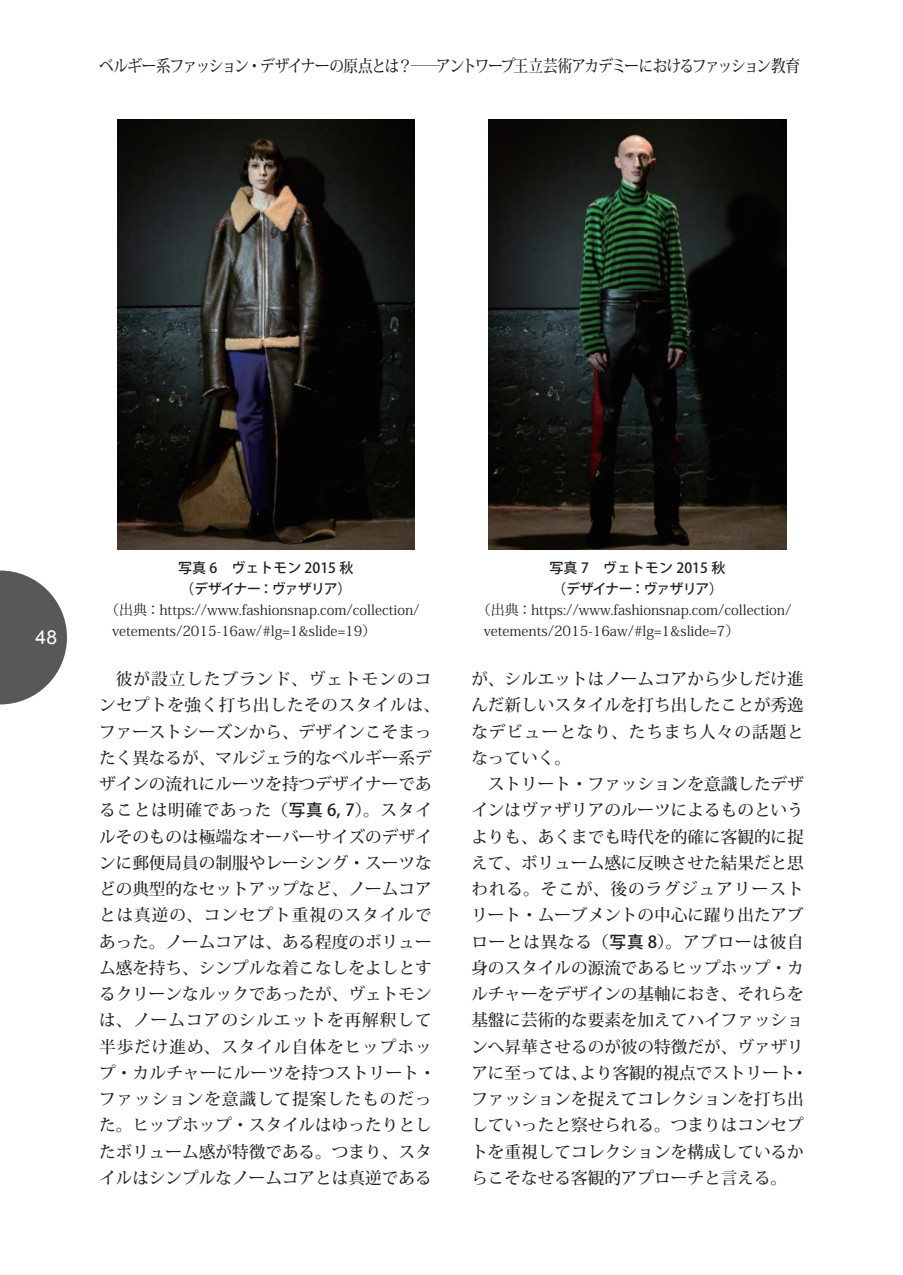
<style>
.page{position:relative;width:903px;height:1275px;background:#fff}
.page>*{position:absolute;margin:0;border:0;box-sizing:border-box;transform-origin:0 0}
.t1{font:19.25px "Arial";color:#fff}
.t2{font:500 16.62px/26.2px "Koz Min Pr 6 N";color:#231f20;text-align:center}
.t3{font:500 16.62px "Koz Min Pr 6 N";letter-spacing:-.09em;color:#231f20;scale:.88 1}
.t4{font:14px/21px "Koz Min Pr 6 N";color:#231f20}
.t5{font:500 14px/21px "Koz Go Pr 6 N";letter-spacing:-.01em;color:#231f20}
.s1{font-family:"Koz Go Pr 6 N"}
</style>
<div class="page">
<svg style="left:0;top:570px;width:67px;height:134px"></svg>
<img style="left:117px;top:119px;width:298px;height:430px">
<img style="left:489px;top:119px;width:297px;height:430px">
<p class="t3" style="left:99px;top:57px;width:798px">ベルギー系ファッション・デザイナーの原点とは？―アントワープ王立芸術アカデミーにおけるファッション教育</p>
<p class="t1" style="left:36px;top:625px;width:23px">48</p>
<p class="t5" style="left:178px;top:557px;width:177px">写真 6　ヴェトモン 2015 秋（デザイナー：ヴァザリア）</p>
<p class="t4" style="left:112px;top:599px;width:309px;text-indent:-7px">（出典：https://www.fashionsnap.com/collection/ vetements/2015-16aw/#lg=1&amp;slide=19）</p>
<p class="t5" style="left:550px;top:557px;width:177px">写真 7　ヴェトモン 2015 秋（デザイナー：ヴァザリア）</p>
<p class="t4" style="left:484px;top:599px;width:309px;text-indent:-7px">（出典：https://www.fashionsnap.com/collection/ vetements/2015-16aw/#lg=1&amp;slide=7）</p>
<p class="t2" style="left:99px;top:666px;width:342px">彼が設立したブランド、ヴェトモンのコ<br>ンセプトを強く打ち出したそのスタイルは、ファーストシーズンから、デザインこそまったく異なるが、マルジェラ的なベルギー系デザインの流れにルーツを持つデザイナーであることは明確であった（<span class="s1">写真 6, 7</span>）。スタイルそのものは極端なオーバーサイズのデザインに郵便局員の制服やレーシング・スーツなどの典型的なセットアップなど、ノームコアとは真逆の、コンセプト重視のスタイルであった。ノームコアは、ある程度のボリューム感を持ち、シンプルな着こなしをよしとするクリーンなルックであったが、ヴェトモンは、ノームコアのシルエットを再解釈して半歩だけ進め、スタイル自体をヒップホップ・カルチャーにルーツを持つストリート・ファッションを意識して提案したものだった。ヒップホップ・スタイルはゆったりとしたボリューム感が特徴である。つまり、スタイルはシンプルなノームコアとは真逆である</p>
<p class="t2" style="left:471px;top:666px;width:334px;text-align:justify">が、シルエットはノームコアから少しだけ進んだ新しいスタイルを打ち出したことが秀逸なデビューとなり、たちまち人々の話題となっていく。</p>
<p class="t2" style="left:471px;top:771px;width:338px;text-align:left;text-indent:17px">ストリート・ファッションを意識したデザインはヴァザリアのルーツによるものというよりも、あくまでも時代を的確に客観的に捉えて、ボリューム感に反映させた結果だと思われる。そこが、後のラグジュアリーストリート・ムーブメントの中心に躍り出たアブローとは異なる（<span class="s1">写真 8</span>）。アブローは彼自身のスタイルの源流であるヒップホップ・カルチャーをデザインの基軸におき、それらを基盤に芸術的な要素を加えてハイファッションへ昇華させるのが彼の特徴だが、ヴァザリアに至っては、より客観的視点でストリート・ファッションを捉えてコレクションを打ち出していったと察せられる。つまりはコンセプトを重視してコレクションを構成しているからこそなせる客観的アプローチと言える。</p>
</div>
